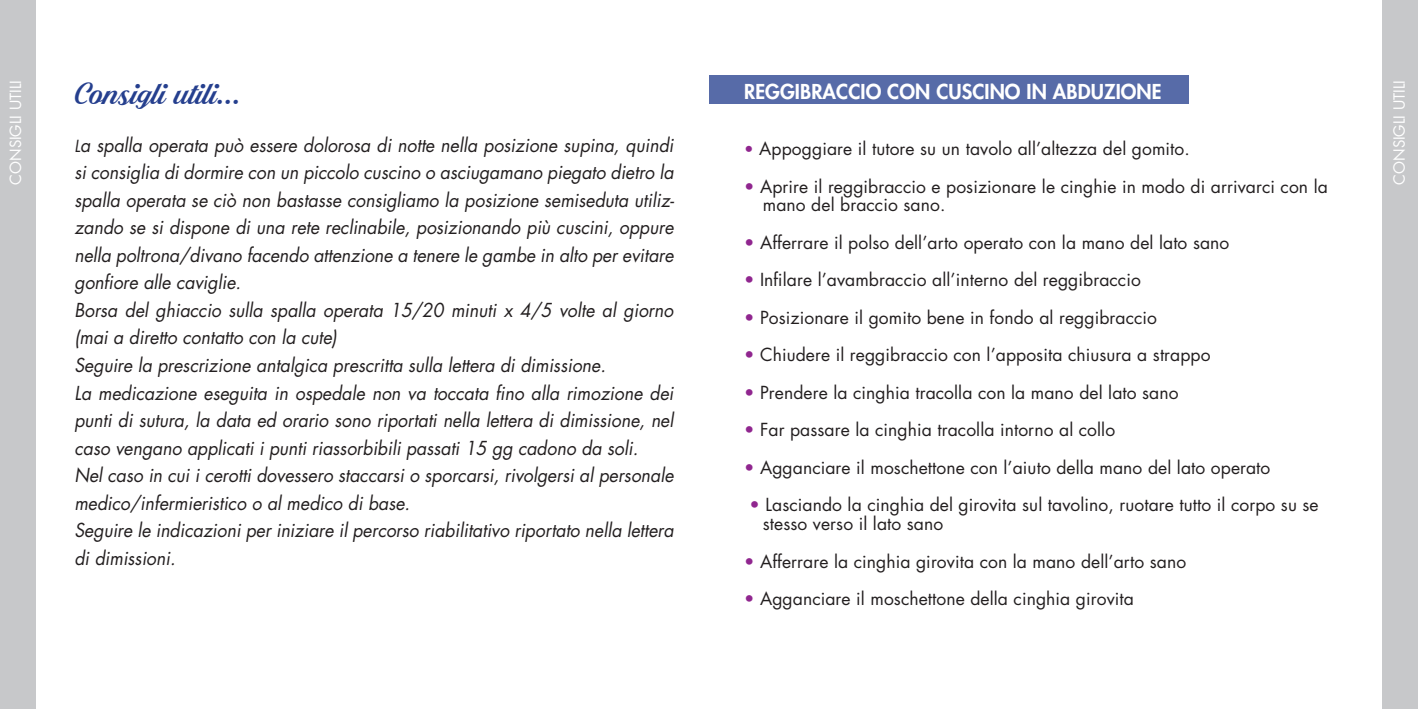
<style>
.page{position:relative;width:1418px;height:709px;background:#fff}
.page>*{position:absolute;margin:0;border:0;box-sizing:border-box;transform-origin:0 0}
.t1{font:33.75px "Shaded Larch PERSONALUSEONLY";color:#253f8e}
.t2{font:800 20px "Futura Std";letter-spacing:.005em;color:#fff}
.t3{font:italic 18.75px/27.5px "Futura Std";color:#231f20;scale:.94 1}
.t4{font:17.5px/18.8px "Futura Std";letter-spacing:.005em;color:#231f20}
.t5{font:15px "Futura Std";color:#fff}
.s1{font-size:16.25px}
.s2{font-size:16.25px;color:#90268f}
.s3{color:#90268f}
</style>
<div class="page">
<div style="left:0;top:0;width:35px;height:709px;background:#c7c8ca"></div>
<div style="left:1382px;top:0;width:35px;height:709px;background:#c7c8ca"></div>
<div style="left:709px;top:75px;width:479px;height:29px;background:#576ba8"></div>
<p class="t5" style="left:6px;top:185px;width:106px;rotate:-90deg">CONSIGLI UTILI</p>
<p class="t5" style="left:1389px;top:185px;width:106px;rotate:-90deg">CONSIGLI UTILI</p>
<h1 class="t1" style="left:74px;top:74px;width:168px">Consigli utili...</h1>
<p class="t3" style="left:74px;top:131px;width:639px"><span class="s1">L</span>a spalla operata può essere dolorosa di notte nella posizione supina, quindi si consiglia di dormire con un piccolo cuscino o asciugamano piegato dietro la spalla operata se ciò non bastasse consigliamo la posizione semiseduta utiliz&shy;zando se si dispone di una rete reclinabile, posizionando più cuscini, oppure nella poltrona/divano facendo attenzione a tenere le gambe in alto per evitare gonfiore alle caviglie.<br>Borsa del ghiaccio sulla spalla operata 15/20 minuti x 4/5 volte al giorno (mai a diretto contatto con la cute)<br>Seguire la prescrizione antalgica prescritta sulla lettera di dimissione.<br>La medicazione eseguita in ospedale non va toccata fino alla rimozione dei punti di sutura, la data ed orario sono riportati nella lettera di dimissione, nel caso vengano applicati i punti riassorbibili passati 15 gg cadono da soli.<br>Nel caso in cui i cerotti dovessero staccarsi o sporcarsi, rivolgersi al personale medico/infermieristico o al medico di base.<br>Seguire le indicazioni per iniziare il percorso riabilitativo riportato nella lettera di dimissioni.</p>
<p class="t2" style="left:744px;top:79px;width:419px">REGGIBRACCIO CON CUSCINO IN ABDUZIONE</p>
<p class="t4" style="left:744px;top:139px;width:447px"><span class="s2">•</span> Appoggiare il tutore su un tavolo all’altezza del gomito.</p>
<p class="t4" style="left:762px;top:177px;width:566px;text-indent:-19px"><span class="s3">•</span> Aprire il reggibraccio e posizionare le cinghie in modo di arrivarci con la mano del braccio sano.</p>
<p class="t4" style="left:744px;top:233px;width:487px"><span class="s3">•</span> Afferrare il polso dell’arto operato con la mano del lato sano</p>
<p class="t4" style="left:744px;top:271px;width:398px"><span class="s3">•</span> Infilare l’avambraccio all’interno del reggibraccio</p>
<p class="t4" style="left:744px;top:308px;width:414px"><span class="s3">•</span> Posizionare il gomito bene in fondo al reggibraccio</p>
<p class="t4" style="left:744px;top:346px;width:468px"><span class="s3">•</span> Chiudere il reggibraccio con l’apposita chiusura a strappo</p>
<p class="t4" style="left:744px;top:383px;width:436px"><span class="s3">•</span> Prendere la cinghia tracolla con la mano del lato sano</p>
<p class="t4" style="left:744px;top:421px;width:372px"><span class="s3">•</span> Far passare la cinghia tracolla intorno al collo</p>
<p class="t4" style="left:744px;top:458px;width:528px"><span class="s3">•</span> Agganciare il moschettone con l’aiuto della mano del lato operato</p>
<p class="t4" style="left:762px;top:496px;width:557px;text-indent:-13px"><span class="s3">•</span> Lasciando la cinghia del girovita sul tavolino, ruotare tutto il corpo su se stesso verso il lato sano</p>
<p class="t4" style="left:744px;top:552px;width:444px"><span class="s3">•</span> Afferrare la cinghia girovita con la mano dell’arto sano</p>
<p class="t4" style="left:744px;top:589px;width:391px"><span class="s3">•</span> Agganciare il moschettone della cinghia girovita</p>
</div>
